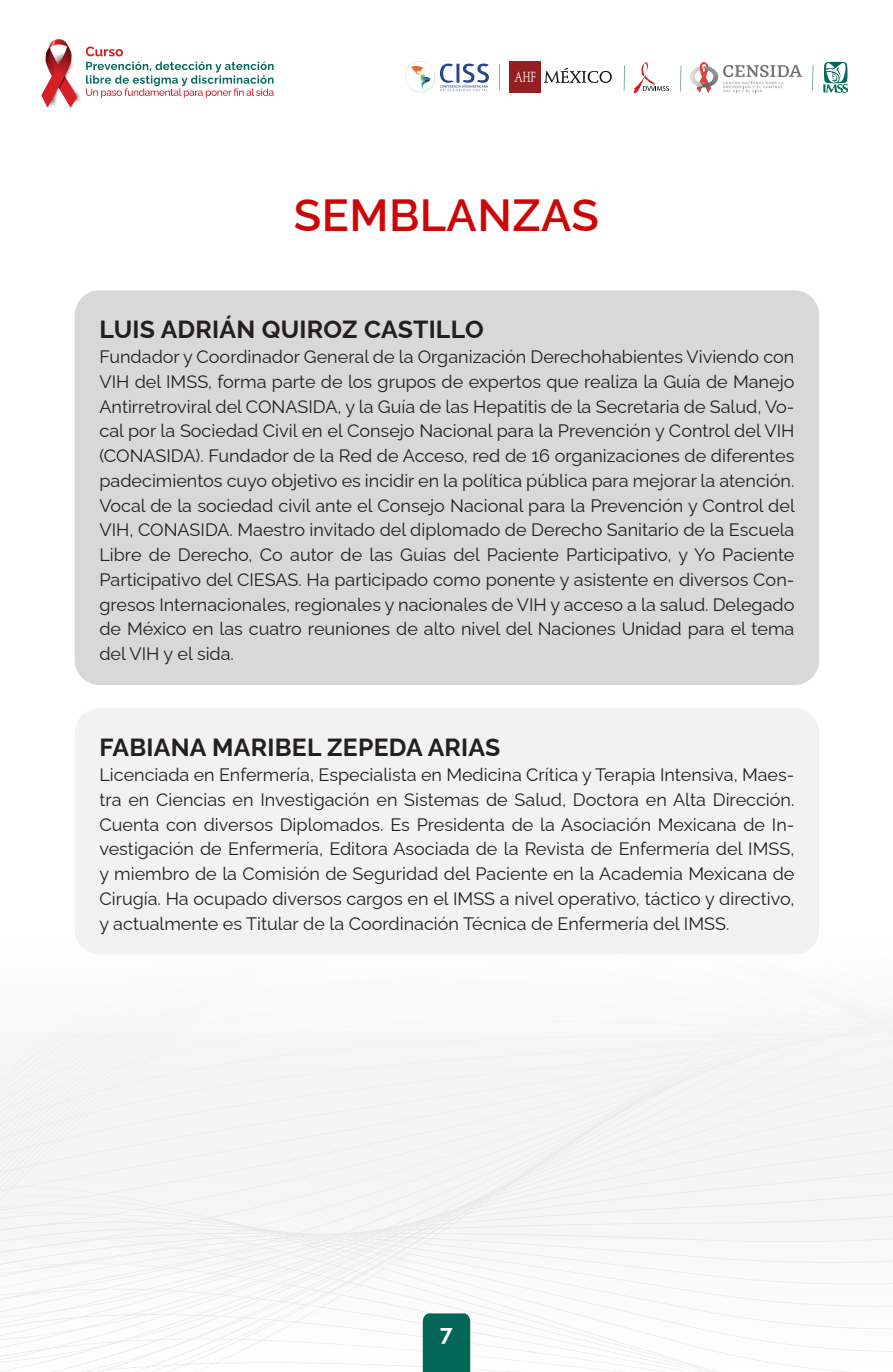
<style>
.page{position:relative;width:893px;height:1372px;background:#fff}
.page>*{position:absolute;margin:0;border:0;box-sizing:border-box;transform-origin:0 0}
.T1{font:600 45px "Raleway";letter-spacing:.01em;color:#cf0505}
.Semblanza_Ponente{font:700 24.75px "Raleway";letter-spacing:.01em;color:#231f20}
.t1{font:700 22.5px "Raleway";color:#fff}
.Cuerpo_de_texto{font:18px/24.8px "Raleway";color:#231f20;text-align:justify}
</style>
<div class="page">
<svg style="left:41px;top:39px;width:233px;height:69px"></svg>
<svg style="left:823px;top:62px;width:25px;height:31px"></svg>
<svg style="left:690px;top:62px;width:112px;height:31px"></svg>
<svg style="left:405px;top:61px;width:84px;height:31px"></svg>
<svg style="left:499px;top:64px;width:1px;height:26px"></svg>
<svg style="left:624px;top:66px;width:1px;height:25px"></svg>
<svg style="left:680px;top:66px;width:1px;height:25px"></svg>
<svg style="left:812px;top:65px;width:1px;height:25px"></svg>
<div style="left:510px;top:62px;width:31px;height:31px;background:#951e22"></div>
<svg style="left:514px;top:72px;width:21px;height:10px"></svg>
<svg style="left:544px;top:68px;width:68px;height:15px"></svg>
<svg style="left:633px;top:62px;width:36px;height:31px"></svg>
<div style="left:0;top:943px;width:893px;height:428px;background:#f6f6f6"></div>
<div style="left:75px;top:290px;width:744px;height:395px;background:#d8d8d8;border-radius:25px"></div>
<div style="left:75px;top:708px;width:744px;height:246px;background:#f2f2f2;border-radius:25px"></div>
<p class="T1" style="left:294px;top:179px;width:307px">SEMBLANZAS</p>
<p class="Semblanza_Ponente" style="left:99px;top:310px;width:386px">LUIS ADRIÁN QUIROZ CASTILLO</p>
<p class="Cuerpo_de_texto" style="left:99px;top:342px;width:697px">Fundador y Coordinador General de la Organización Derechohabientes Viviendo con VIH del IMSS, forma parte de los grupos de expertos que realiza la Guía de Manejo Antirretroviral del CONASIDA, y la Guía de las Hepatitis de la Secretaria de Salud, Vo&shy;cal por la Sociedad Civil en el Consejo Nacional para la Prevención y Control del VIH (CONASIDA). Fundador de la Red de Acceso, red de 16 organizaciones de diferentes padecimientos cuyo objetivo es incidir en la política pública para mejorar la atención.<br>Vocal de la sociedad civil ante el Consejo Nacional para la Prevención y Control del VIH, CONASIDA. Maestro invitado del diplomado de Derecho Sanitario de la Escuela Libre de Derecho, Co autor de las Guías del Paciente Participativo, y Yo Paciente Participativo del CIESAS. Ha participado como ponente y asistente en diversos Con&shy;gresos Internacionales, regionales y nacionales de VIH y acceso a la salud. Delegado de México en las cuatro reuniones de alto nivel del Naciones Unidad para el tema del VIH y el sida.</p>
<p class="Semblanza_Ponente" style="left:99px;top:727px;width:402px">FABIANA MARIBEL ZEPEDA ARIAS</p>
<p class="Cuerpo_de_texto" style="left:99px;top:760px;width:696px">Licenciada en Enfermería, Especialista en Medicina Crítica y Terapia Intensiva, Maes&shy;tra en Ciencias en Investigación en Sistemas de Salud, Doctora en Alta Dirección.<br>Cuenta con diversos Diplomados. Es Presidenta de la Asociación Mexicana de In&shy;vestigación de Enfermería, Editora Asociada de la Revista de Enfermería del IMSS, y miembro de la Comisión de Seguridad del Paciente en la Academia Mexicana de Cirugía. Ha ocupado diversos cargos en el IMSS a nivel operativo, táctico y directivo, y actualmente es Titular de la Coordinación Técnica de Enfermería del IMSS.</p>
<p class="t1" style="left:440px;top:1314px;width:14px">7</p>
</div>
